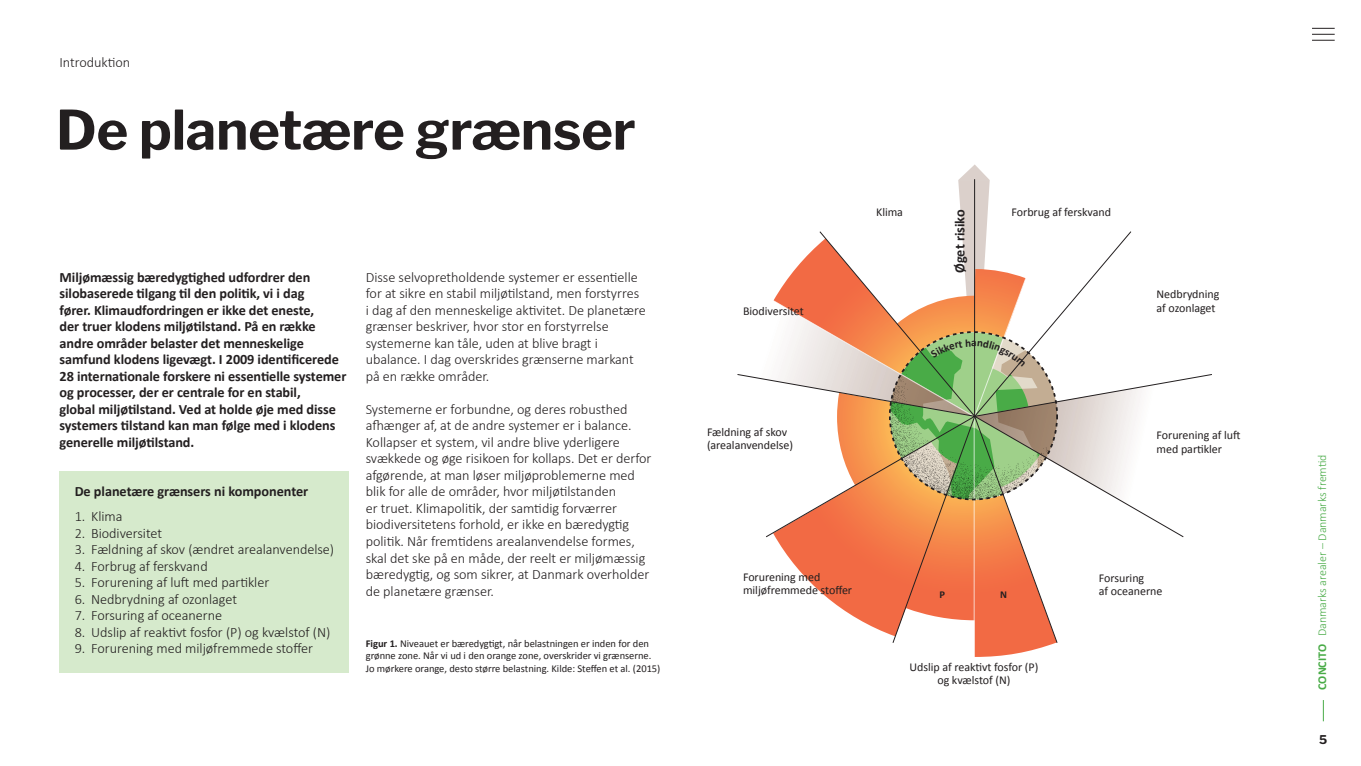
<style>
.page{position:relative;width:1361px;height:766px;background:#fff}
.page>*{position:absolute;margin:0;border:0;box-sizing:border-box;transform-origin:0 0}
.t1{font:100 54px "Libre Franklin";letter-spacing:-.005em;color:#231f20}
.t2{font:300 14.25px/16.5px "Calibri";letter-spacing:-.005em;color:#231f20}
.t3{font:700 14.25px/16.5px "Calibri";letter-spacing:-.005em;color:#231f20}
.t4{font:12px/13.5px "Calibri";letter-spacing:-.005em;color:#231f20}
.t5{font:300 12px "Calibri";letter-spacing:-.005em;color:#49ab47}
.t6{font:100 12px "Libre Franklin";color:#231f20}
.t7{font:10.5px/12.3px "Calibri";letter-spacing:-.005em;color:#231f20}
.t8{font:700 10.5px "Calibri";color:#231f20}
.s1{font-weight:700}
</style>
<div class="page">
<div style="left:60px;top:471px;width:289px;height:201px;background:#d6eacc"></div>
<svg style="left:975px;top:643px;width:80px;height:13px"></svg>
<svg style="left:1312px;top:28px;width:22px;height:13px"></svg>
<svg style="left:1323px;top:700px;width:1px;height:21px"></svg>
<svg style="left:737px;top:164px;width:475px;height:479px"></svg>
<p class="t2" style="left:60px;top:54px;width:72px">Introduktion</p>
<h1 class="t1" style="left:56px;top:88px;width:581px">De planetære grænser</h1>
<p class="t3" style="left:60px;top:268px;width:288px">Miljømæssig bæredygtighed udfordrer den silobaserede tilgang til den politik, vi i dag<br>fører. Klimaudfordringen er ikke det eneste,<br>der truer klodens miljøtilstand. På en række andre områder belaster det menneskelige samfund klodens ligevægt. I 2009 identificerede 28 internationale forskere ni essentielle systemer og processer, der er centrale for en stabil,<br>global miljøtilstand. Ved at holde øje med disse systemers tilstand kan man følge med i klodens generelle miljøtilstand.</p>
<p class="t3" style="left:75px;top:483px;width:235px">De planetære grænsers ni komponenter</p>
<p class="t2" style="left:75px;top:508px;width:49px">1. Klima</p>
<p class="t2" style="left:75px;top:524px;width:89px">2. Biodiversitet</p>
<p class="t2" style="left:75px;top:541px;width:261px">3. Fældning af skov (ændret arealanvendelse)</p>
<p class="t2" style="left:75px;top:557px;width:135px">4. Forbrug af ferskvand</p>
<p class="t2" style="left:75px;top:574px;width:196px">5. Forurening af luft med partikler</p>
<p class="t2" style="left:75px;top:590px;width:164px">6. Nedbrydning af ozonlaget</p>
<p class="t2" style="left:75px;top:607px;width:149px">7. Forsuring af oceanerne</p>
<p class="t2" style="left:75px;top:623px;width:257px">8. Udslip af reaktivt fosfor (P) og kvælstof (N)</p>
<p class="t2" style="left:75px;top:640px;width:240px">9. Forurening med miljøfremmede stoffer</p>
<p class="t2" style="left:366px;top:268px;width:281px">Disse selvopretholdende systemer er essentielle for at sikre en stabil miljøtilstand, men forstyrres i dag af den menneskelige aktivitet. De planetære grænser beskriver, hvor stor en forstyrrelse systemerne kan tåle, uden at blive bragt i ubalance. I dag overskrides grænserne markant på en række områder.</p>
<p class="t2" style="left:366px;top:400px;width:287px">Systemerne er forbundne, og deres robusthed afhænger af, at de andre systemer er i balance.<br>Kollapser et system, vil andre blive yderligere svækkede og øge risikoen for kollaps. Det er derfor afgørende, at man løser miljøproblemerne med blik for alle de områder, hvor miljøtilstanden<br>er truet. Klimapolitik, der samtidig forværrer biodiversitetens forhold, er ikke en bæredygtig politik. Når fremtidens arealanvendelse formes, skal det ske på en måde, der reelt er miljømæssig bæredygtig, og som sikrer, at Danmark overholder de planetære grænser.</p>
<p class="t7" style="left:366px;top:637px;width:296px"><span class="s1">Figur 1.</span> Niveauet er bæredygtigt, når belastningen er inden for den grønne zone. Når vi ud i den orange zone, overskrider vi grænserne.<br>Jo mørkere orange, desto større belastning. Kilde: Steffen et al. (2015)</p>
<p class="t4" style="left:743px;top:303px;width:62px">Biodiversitet</p>
<p class="t4" style="left:707px;top:424px;width:88px">Fældning af skov (arealanvendelse)</p>
<p class="t4" style="left:876px;top:204px;width:28px">Klima</p>
<p class="t3" style="left:951px;top:273px;width:64px;rotate:-90deg">Øget risiko</p>
<p class="t4" style="left:1011px;top:204px;width:101px">Forbrug af ferskvand</p>
<p class="t4" style="left:1156px;top:287px;width:64px">Nedbrydning af ozonlaget</p>
<p class="t4" style="left:1156px;top:428px;width:85px">Forurening af luft med partikler</p>
<p class="t4" style="left:743px;top:569px;width:111px">Forurening med miljøfremmede stoffer</p>
<p class="t8" style="left:939px;top:587px;width:7px">P</p>
<p class="t8" style="left:1000px;top:587px;width:8px">N</p>
<p class="t4" style="left:909px;top:659px;width:130px;text-align:center">Udslip af reaktivt fosfor (P) og kvælstof (N)</p>
<p class="t4" style="left:1099px;top:570px;width:65px">Forsuring<br>af oceanerne</p>
<p class="t5" style="left:1314px;top:689px;width:237px;rotate:-90deg"><span class="s1">CONCITO</span> Danmarks arealer – Danmarks fremtid</p>
<p class="t6" style="left:1319px;top:730px;width:10px">5</p>
</div>
